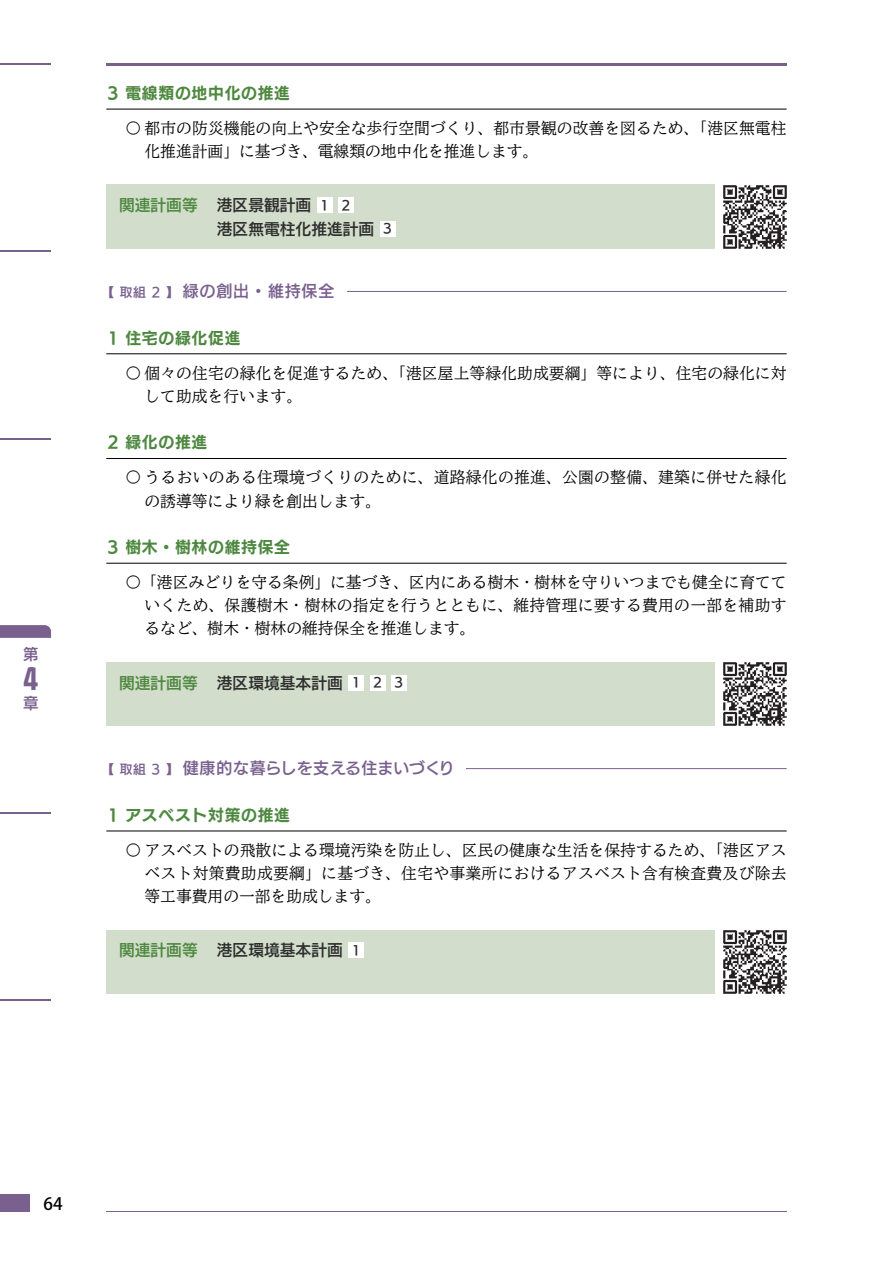
<style>
.page{position:relative;width:893px;height:1263px;background:#fff}
.page>*{position:absolute;margin:0;border:0;box-sizing:border-box;transform-origin:0 0}
.t1{font:34.35px "Avory IPEVF Ups";color:#79608e}
.t2{font:500 16.95px "Koz Go Pr 6 N";color:#000}
.t3{font:15.9px "UD Kakugo Large Pr 6 N DB";letter-spacing:.01em;color:#79608e}
.t4{font:15.9px "UD Kakugo Large Pr 6 N DB";letter-spacing:.04em;color:#79608e}
.t5{font:500 15.75px/23.2px "TBUD Min Std";letter-spacing:.005em;color:#000}
.t6{font:15.75px/23.2px "UD Kakugo Large Pr 6 N DB";color:#2e2e2e}
.t7{font:15.75px "UD Kakugo Large Pr 6 N B";letter-spacing:.05em;color:#4e8840}
.t8{font:15.45px "UD Kakugo Large Pr 6 N DB";color:#79608e}
.s1{color:#4e8840}
.s2{font-size:12.6px}
.s3{font-size:12.75px}
</style>
<div class="page">
<div style="left:0;top:1195px;width:30px;height:17px;background:#79608e"></div>
<hr style="left:0;top:64px;width:51px;height:1px;background:#79608e">
<hr style="left:0;top:251px;width:51px;height:1px;background:#79608e">
<hr style="left:0;top:438px;width:51px;height:1px;background:#79608e">
<hr style="left:0;top:812px;width:51px;height:1px;background:#79608e">
<hr style="left:0;top:999px;width:51px;height:1px;background:#79608e">
<hr style="left:106px;top:1211px;width:681px;height:1px;background:#79608e">
<svg style="left:0;top:625px;width:51px;height:13px"></svg>
<hr style="left:106px;top:768px;width:681px;height:1px;background:#79608e">
<div style="left:103px;top:764px;width:363px;height:12px;background:#fff"></div>
<hr style="left:106px;top:831px;width:681px;height:1px;background:#000">
<div style="left:106px;top:930px;width:608px;height:63px;background:#d2decb"></div>
<div style="left:348px;top:942px;width:16px;height:16px;background:#fff"></div>
<hr style="left:106px;top:64px;width:681px;height:2px;background:#79608e">
<hr style="left:106px;top:109px;width:681px;height:1px;background:#000">
<div style="left:106px;top:184px;width:608px;height:65px;background:#d2decb"></div>
<div style="left:317px;top:197px;width:16px;height:16px;background:#fff"></div>
<div style="left:338px;top:197px;width:16px;height:16px;background:#fff"></div>
<div style="left:380px;top:221px;width:16px;height:15px;background:#fff"></div>
<hr style="left:106px;top:291px;width:681px;height:1px;background:#79608e">
<div style="left:103px;top:286px;width:244px;height:13px;background:#fff"></div>
<hr style="left:106px;top:354px;width:681px;height:1px;background:#000">
<hr style="left:106px;top:458px;width:681px;height:1px;background:#000">
<hr style="left:106px;top:563px;width:681px;height:1px;background:#000">
<div style="left:106px;top:662px;width:608px;height:64px;background:#d2decb"></div>
<div style="left:348px;top:675px;width:16px;height:16px;background:#fff"></div>
<div style="left:370px;top:675px;width:15px;height:16px;background:#fff"></div>
<div style="left:391px;top:675px;width:16px;height:16px;background:#fff"></div>
<img style="left:723px;top:662px;width:64px;height:64px">
<img style="left:723px;top:185px;width:64px;height:64px">
<img style="left:723px;top:930px;width:64px;height:63px">
<p class="t8" style="left:23px;top:646px;width:17px">第</p>
<p class="t8" style="left:23px;top:695px;width:17px">章</p>
<h1 class="t1" style="left:23px;top:654px;width:17px">4</h1>
<p class="t7" style="left:107px;top:84px;width:184px">3 電線類の地中化の推進</p>
<p class="t5" style="left:145px;top:116px;width:643px;text-indent:-19px">〇 都市の防災機能の向上や安全な歩行空間づくり、都市景観の改善を図るため、「港区無電柱化推進計画」に基づき、電線類の地中化を推進します。</p>
<p class="t6" style="left:217px;top:194px;width:177px;text-indent:-98px"><span class="s1">関連計画等</span> 港区景観計画 <span class="s2">1 2<br></span>港区無電柱化推進計画 <span class="s2">3</span></p>
<p class="t4" style="left:101px;top:282px;width:234px"><span class="s3">【 取組 2 】</span>緑の創出・維持保全</p>
<p class="t7" style="left:107px;top:329px;width:135px">1 住宅の緑化促進</p>
<p class="t5" style="left:145px;top:361px;width:643px;text-indent:-19px">〇 個々の住宅の緑化を促進するため、「港区屋上等緑化助成要綱」等により、住宅の緑化に対して助成を行います。</p>
<p class="t7" style="left:107px;top:434px;width:101px">2 緑化の推進</p>
<p class="t5" style="left:145px;top:465px;width:643px;text-indent:-19px">〇 うるおいのある住環境づくりのために、道路緑化の推進、公園の整備、建築に併せた緑化の誘導等により緑を創出します。</p>
<p class="t7" style="left:107px;top:538px;width:184px">3 樹木・樹林の維持保全</p>
<p class="t5" style="left:145px;top:570px;width:644px;text-align:justify;text-indent:-19px">〇「港区みどりを守る条例」に基づき、区内にある樹木・樹林を守りいつまでも健全に育てていくため、保護樹木・樹林の指定を行うとともに、維持管理に要する費用の一部を補助するなど、樹木・樹林の維持保全を推進します。</p>
<p class="t6" style="left:119px;top:672px;width:286px"><span class="s1">関連計画等</span> 港区環境基本計画 <span class="s2">1 2 3</span></p>
<p class="t3" style="left:101px;top:760px;width:354px"><span class="s3">【 取組 3 】</span>健康的な暮らしを支える住まいづくり</p>
<p class="t7" style="left:107px;top:806px;width:184px">1 アスベスト対策の推進</p>
<p class="t5" style="left:145px;top:838px;width:643px;text-align:justify;text-indent:-19px">〇 アスベストの飛散による環境汚染を防止し、区民の健康な生活を保持するため、「港区アスベスト対策費助成要綱」に基づき、住宅や事業所におけるアスベスト含有検査費及び除去等工事費用の一部を助成します。</p>
<p class="t6" style="left:119px;top:939px;width:243px"><span class="s1">関連計画等</span> 港区環境基本計画 <span class="s2">1</span></p>
<p class="t2" style="left:44px;top:1194px;width:21px">64</p>
</div>
